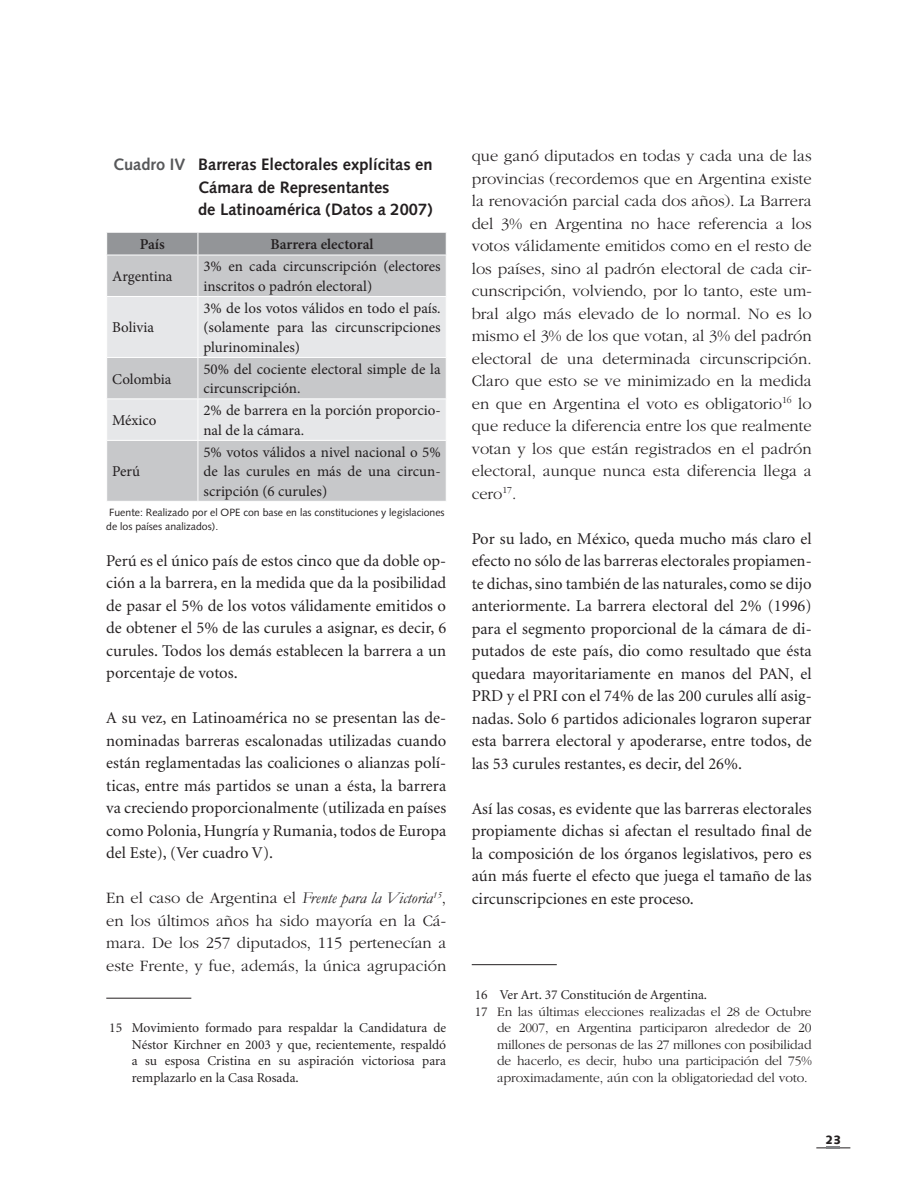
<style>
.page{position:relative;width:918px;height:1188px;background:#fff}
.page>*{position:absolute;margin:0;border:0;box-sizing:border-box;transform-origin:0 0}
.t1{font:16.5px/22.5px "Minion";color:#231f20;text-align:justify}
.t2{font:300 16.5px/22.5px "Garamond";color:#231f20;text-align:justify}
.t3{font:700 16.5px/22.5px "Syntax";color:#231f20}
.t4{font:15px/19.5px "Minion Pro";color:#231f20}
.t5{font:600 15px "Minion Pro";color:#231f20}
.t6{font:300 13.5px/16.5px "Garamond";letter-spacing:-.01em;color:#231f20;text-align:justify}
.t7{font:13.5px/16.5px "Minion";color:#231f20;text-align:justify}
.t8{font:900 12px "Syntax";color:#231f20}
.t9{font:10.5px/13.5px "Syntax";color:#231f20}
.s1{color:#57585a}
.s2{font-weight:400;font-style:italic}
.s3{font-family:"Minion";font-weight:400}
</style>
<div class="page">
<hr style="left:816px;top:1148px;width:34px;height:1px;background:#231f20">
<svg style="left:827px;top:1146px;width:13px;height:3px"></svg>
<hr style="left:106px;top:998px;width:85px;height:1px;background:#231f20">
<hr style="left:472px;top:964px;width:85px;height:1px;background:#231f20">
<div style="left:107px;top:256px;width:339px;height:245px;background:#c7c8ca"></div>
<svg style="left:107px;top:297px;width:339px;height:143px;background:#dddee0"></svg>
<svg style="left:106px;top:232px;width:341px;height:23px;background:#999b9e"></svg>
<hr style="left:198px;top:255px;width:1px;height:41px;background:#fff">
<hr style="left:106px;top:296px;width:92px;height:1px;background:#fff">
<hr style="left:198px;top:296px;width:249px;height:1px;background:#fff">
<hr style="left:198px;top:297px;width:1px;height:60px;background:#fff">
<hr style="left:106px;top:357px;width:92px;height:1px;background:#fff">
<hr style="left:198px;top:357px;width:249px;height:1px;background:#fff">
<hr style="left:198px;top:358px;width:1px;height:41px;background:#fff">
<hr style="left:106px;top:399px;width:92px;height:1px;background:#fff">
<hr style="left:198px;top:399px;width:249px;height:1px;background:#fff">
<hr style="left:198px;top:399px;width:1px;height:41px;background:#fff">
<hr style="left:106px;top:440px;width:92px;height:1px;background:#fff">
<hr style="left:198px;top:440px;width:249px;height:1px;background:#fff">
<hr style="left:198px;top:441px;width:1px;height:60px;background:#fff">
<p class="t3" style="left:198px;top:153px;width:236px;text-indent:-85px"><span class="s1">Cuadro IV</span> Barreras Electorales explícitas en<br>Cámara de Representantes<br>de Latinoamérica (Datos a 2007)</p>
<p class="t5" style="left:140px;top:235px;width:27px">País</p>
<p class="t5" style="left:270px;top:235px;width:105px">Barrera electoral</p>
<p class="t4" style="left:112px;top:267px;width:62px">Argentina</p>
<p class="t4" style="left:203px;top:257px;width:239px">3% en cada circunscripción (electores inscritos o padrón electoral)</p>
<p class="t4" style="left:112px;top:318px;width:44px">Bolivia</p>
<p class="t4" style="left:203px;top:298px;width:239px;text-align:justify">3% de los votos válidos en todo el país. (solamente para las circunscripciones plurinominales)</p>
<p class="t4" style="left:112px;top:369px;width:61px">Colombia</p>
<p class="t4" style="left:203px;top:359px;width:239px">50% del cociente electoral simple de la circunscripción.</p>
<p class="t4" style="left:112px;top:411px;width:46px">México</p>
<p class="t4" style="left:203px;top:401px;width:239px">2% de barrera en la porción proporcio&shy;nal de la cámara.</p>
<p class="t4" style="left:112px;top:462px;width:30px">Perú</p>
<p class="t4" style="left:203px;top:442px;width:239px;text-align:justify">5% votos válidos a nivel nacional o 5% de las curules en más de una circun&shy;scripción (6 curules)</p>
<p class="t9" style="left:106px;top:506px;width:340px">Fuente: Realizado por el OPE con base en las constituciones y legislaciones de los países analizados).</p>
<p class="t1" style="left:106px;top:550px;width:341px">Perú es el único país de estos cinco que da doble op&shy;ción a la barrera, en la medida que da la posibilidad de pasar el 5% de los votos válidamente emitidos o de obtener el 5% de las curules a asignar, es decir, 6 curules. Todos los demás establecen la barrera a un porcentaje de votos.</p>
<p class="t1" style="left:106px;top:707px;width:341px">A su vez, en Latinoamérica no se presentan las de&shy;nominadas barreras escalonadas utilizadas cuando están reglamentadas las coaliciones o alianzas polí&shy;ticas, entre más partidos se unan a ésta, la barrera va creciendo proporcionalmente (utilizada en países como Polonia, Hungría y Rumania, todos de Europa del Este), (Ver cuadro V).</p>
<p class="t2" style="left:106px;top:887px;width:341px">En el caso de Argentina el <span class="s2">Frente para la Victoria</span><sup>15</sup>, en los últimos años ha sido mayoría en la Cá&shy;mara. De los 257 diputados, 115 pertenecían a este Frente, y fue, además, la única agrupación</p>
<p class="t7" style="left:132px;top:1020px;width:316px;text-indent:-22px">15 Movimiento formado para respaldar la Candidatura de Néstor Kirchner en 2003 y que, recientemente, respaldó a su esposa Cristina en su aspiración victoriosa para remplazarlo en la Casa Rosada.</p>
<p class="t2" style="left:472px;top:145px;width:342px">que ganó diputados en todas y cada una de las provincias (recordemos que en Argentina existe la renovación parcial cada dos años). La Barrera del 3% en Argentina no hace referencia a los votos válidamente emitidos como en el resto de los países, sino al padrón electoral de cada cir&shy;cunscripción, volviendo, por lo tanto, este um&shy;bral algo más elevado de lo normal. No es lo mismo el 3% de los que votan, al 3% del padrón electoral de una determinada circunscripción.<br>Claro que esto se ve minimizado en la medida en que en Argentina el voto es obligatorio<sup>16</sup> lo que reduce la diferencia entre los que realmente votan y los que están registrados en el padrón electoral, aunque nunca esta diferencia llega a cero<sup>17</sup>.</p>
<p class="t1" style="left:472px;top:528px;width:341px">Por su lado, en México, queda mucho más claro el efecto no sólo de las barreras electorales propiamen&shy;te dichas, sino también de las naturales, como se dijo anteriormente. La barrera electoral del 2% (1996) para el segmento proporcional de la cámara de di&shy;putados de este país, dio como resultado que ésta quedara mayoritariamente en manos del PAN, el PRD y el PRI con el 74% de las 200 curules allí asig&shy;nadas. Solo 6 partidos adicionales lograron superar esta barrera electoral y apoderarse, entre todos, de las 53 curules restantes, es decir, del 26%.</p>
<p class="t1" style="left:472px;top:798px;width:341px">Así las cosas, es evidente que las barreras electorales propiamente dichas si afectan el resultado final de la composición de los órganos legislativos, pero es aún más fuerte el efecto que juega el tamaño de las circunscripciones en este proceso.</p>
<p class="t7" style="left:475px;top:987px;width:234px">16 Ver Art. 37 Constitución de Argentina.</p>
<p class="t6" style="left:497px;top:1003px;width:316px;text-indent:-22px"><span class="s3">17</span> En las últimas elecciones realizadas el 28 de Octubre de 2007, en Argentina participaron alrededor de 20 millones de personas de las 27 millones con posibilidad de hacerlo, es decir, hubo una participación del 75% aproximadamente, aún con la obligatoriedad del voto.</p>
<p class="t8" style="left:826px;top:1133px;width:17px">23</p>
</div>
